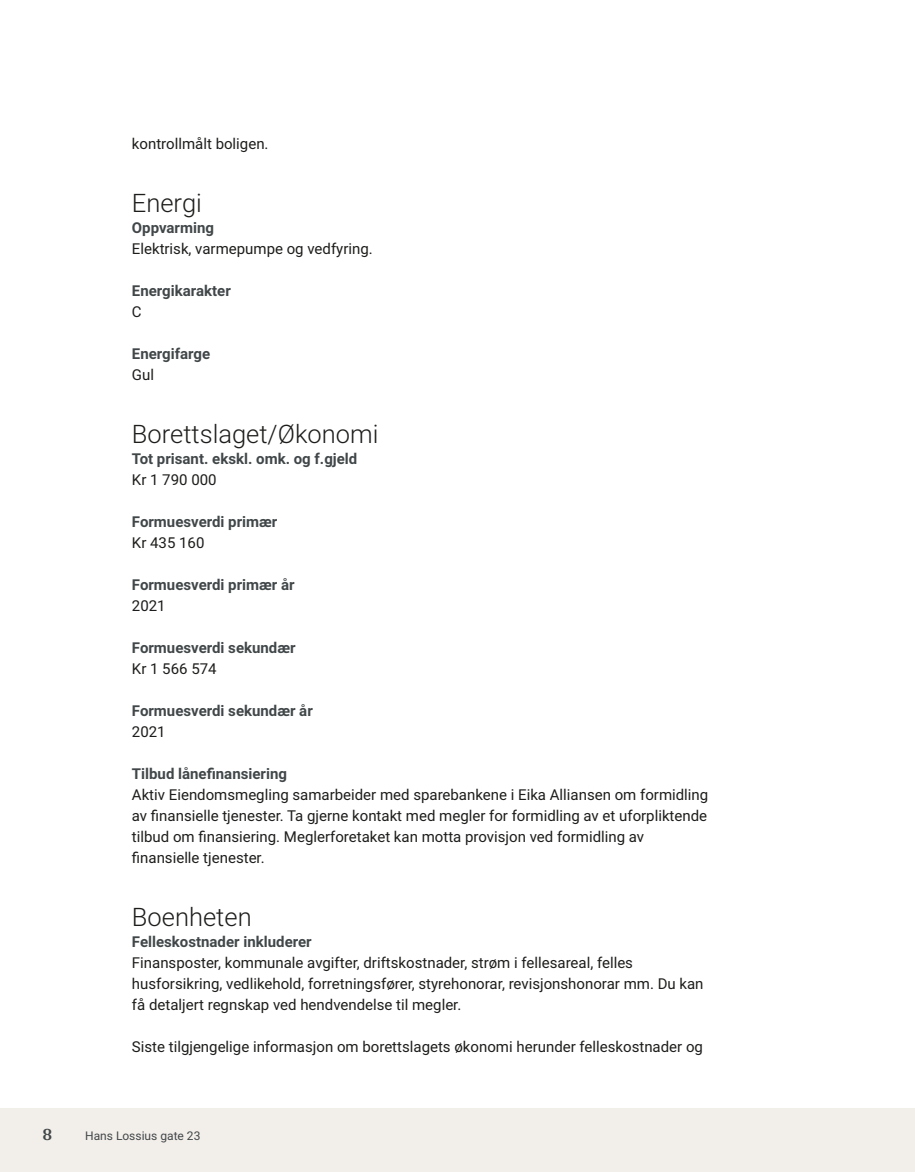
<style>
.page{position:relative;width:915px;height:1172px;background:#fff}
.page>*{position:absolute;margin:0;border:0;box-sizing:border-box;transform-origin:0 0}
.t1{font:300 25.5px "Roboto Vitec";color:#1d1d1b}
.t2{font:700 18px "Arya";color:#414749}
.t3{font:15px/21px "Roboto Vitec";color:#1d1d1b}
.t4{font:700 15px "Roboto Vitec";color:#414749}
.t5{font:12px "Roboto Vitec";color:#414749}
</style>
<div class="page">
<div style="left:0;top:1108px;width:914px;height:64px;background:#f2eeea"></div>
<p class="t3" style="left:132px;top:132px;width:138px">kontrollmålt boligen.</p>
<h1 class="t1" style="left:132px;top:185px;width:71px">Energi</h1>
<p class="t4" style="left:132px;top:217px;width:84px">Oppvarming</p>
<p class="t3" style="left:132px;top:237px;width:242px">Elektrisk, varmepumpe og vedfyring.</p>
<p class="t4" style="left:132px;top:280px;width:100px">Energikarakter</p>
<p class="t3" style="left:132px;top:300px;width:11px">C</p>
<p class="t4" style="left:132px;top:343px;width:80px">Energifarge</p>
<p class="t3" style="left:132px;top:363px;width:24px">Gul</p>
<h1 class="t1" style="left:132px;top:416px;width:248px">Borettslaget/Økonomi</h1>
<p class="t4" style="left:132px;top:448px;width:227px">Tot prisant. ekskl. omk. og f.gjeld</p>
<p class="t3" style="left:132px;top:468px;width:86px">Kr 1 790 000</p>
<p class="t4" style="left:132px;top:511px;width:147px">Formuesverdi primær</p>
<p class="t3" style="left:132px;top:531px;width:74px">Kr 435 160</p>
<p class="t4" style="left:132px;top:574px;width:164px">Formuesverdi primær år</p>
<p class="t3" style="left:132px;top:594px;width:35px">2021</p>
<p class="t4" style="left:132px;top:637px;width:165px">Formuesverdi sekundær</p>
<p class="t3" style="left:132px;top:657px;width:86px">Kr 1 566 574</p>
<p class="t4" style="left:132px;top:700px;width:182px">Formuesverdi sekundær år</p>
<p class="t3" style="left:132px;top:720px;width:35px">2021</p>
<p class="t4" style="left:132px;top:763px;width:156px">Tilbud lånefinansiering</p>
<p class="t3" style="left:132px;top:783px;width:577px">Aktiv Eiendomsmegling samarbeider med sparebankene i Eika Alliansen om formidling av finansielle tjenester. Ta gjerne kontakt med megler for formidling av et uforpliktende tilbud om finansiering. Meglerforetaket kan motta provisjon ved formidling av finansielle tjenester.</p>
<h1 class="t1" style="left:132px;top:899px;width:121px">Boenheten</h1>
<p class="t4" style="left:132px;top:931px;width:181px">Felleskostnader inkluderer</p>
<p class="t3" style="left:132px;top:951px;width:573px">Finansposter, kommunale avgifter, driftskostnader, strøm i fellesareal, felles husforsikring, vedlikehold, forretningsfører, styrehonorar, revisjonshonorar mm. Du kan få detaljert regnskap ved hendvendelse til megler.</p>
<p class="t3" style="left:132px;top:1035px;width:572px">Siste tilgjengelige informasjon om borettslagets økonomi herunder felleskostnader og</p>
<p class="t2" style="left:43px;top:1123px;width:11px">8</p>
<p class="t5" style="left:85px;top:1127px;width:117px">Hans Lossius gate 23</p>
</div>
